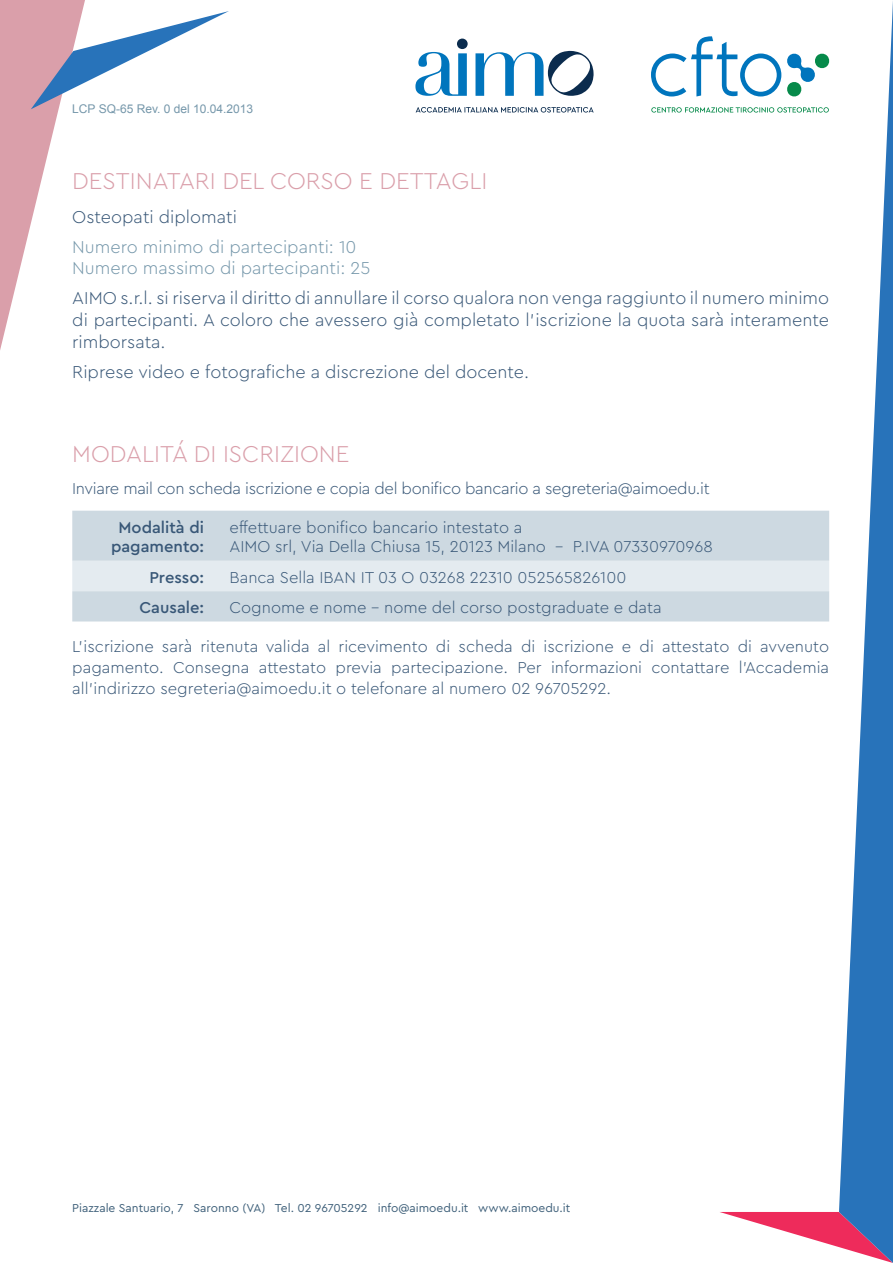
<style>
.page{position:relative;width:893px;height:1263px;background:#fff}
.page>*{position:absolute;margin:0;border:0;box-sizing:border-box;transform-origin:0 0}
.t1{font:300 24px "Cera Pro";color:#da9faa}
.t2{font:300 18px/21.6px "Cera Pro";color:#385777;text-align:justify}
.t3{font:300 18px/21.6px "Cera Pro";color:#7597aa}
.t4{font:300 16.5px/21px "Cera Pro";color:#385777;text-align:justify}
.t5{font:300 16.5px "Cera Pro";letter-spacing:-.02em;color:#385777}
.t6{font:500 16.5px/19.8px "Cera Pro";color:#385777;text-align:center}
.t7{font:12px "Cera Pro";color:#3f607a}
.t8{font:12px "Arial";color:#7597aa}
</style>
<div class="page">
<svg style="left:720px;top:1212px;width:119px;height:35px"></svg>
<svg style="left:839px;top:1px;width:54px;height:1262px"></svg>
<svg style="left:0;top:0;width:229px;height:350px"></svg>
<svg style="left:415px;top:39px;width:53px;height:57px"></svg>
<svg style="left:475px;top:51px;width:119px;height:45px"></svg>
<svg style="left:416px;top:107px;width:178px;height:6px"></svg>
<svg style="left:651px;top:36px;width:179px;height:61px"></svg>
<svg style="left:651px;top:107px;width:178px;height:6px"></svg>
<div style="left:72px;top:511px;width:757px;height:110px;background:#cdd9e1"></div>
<div style="left:72px;top:561px;width:757px;height:30px;background:#e4ebf0"></div>
<p class="t8" style="left:72px;top:100px;width:182px">LCP SQ-65 Rev. 0 del 10.04.2013</p>
<h1 class="t1" style="left:72px;top:165px;width:416px">DESTINATARI DEL CORSO E DETTAGLI</h1>
<p class="t2" style="left:72px;top:205px;width:166px">Osteopati diplomati</p>
<p class="t3" style="left:72px;top:235px;width:299px">Numero minimo di partecipanti: 10<br>Numero massimo di partecipanti: 25</p>
<p class="t2" style="left:72px;top:287px;width:758px">AIMO s.r.l. si riserva il diritto di annullare il corso qualora non venga raggiunto il numero minimo di partecipanti. A coloro che avessero già completato l’iscrizione la quota sarà interamente rimborsata.</p>
<p class="t2" style="left:72px;top:360px;width:458px">Riprese video e fotografiche a discrezione del docente.</p>
<h1 class="t1" style="left:72px;top:438px;width:279px">MODALITÁ DI ISCRIZIONE</h1>
<p class="t5" style="left:72px;top:477px;width:639px">Inviare mail con scheda iscrizione e copia del bonifico bancario a segreteria@aimoedu.it</p>
<p class="t6" style="left:111px;top:516px;width:95px">Modalità di pagamento:</p>
<p class="t4" style="left:230px;top:516px;width:485px;line-height:19.8px">effettuare bonifico bancario intestato a<br>AIMO srl, Via Della Chiusa 15, 20123 Milano - P.IVA 07330970968</p>
<p class="t6" style="left:149px;top:566px;width:56px">Presso:</p>
<p class="t4" style="left:230px;top:566px;width:398px">Banca Sella IBAN IT 03 O 03268 22310 052565826100</p>
<p class="t6" style="left:139px;top:597px;width:66px">Causale:</p>
<p class="t4" style="left:230px;top:596px;width:434px">Cognome e nome – nome del corso postgraduate e data</p>
<p class="t4" style="left:72px;top:635px;width:758px">L’iscrizione sarà ritenuta valida al ricevimento di scheda di iscrizione e di attestato di avvenuto pagamento. Consegna attestato previa partecipazione. Per informazioni contattare l’Accademia all’indirizzo segreteria@aimoedu.it o telefonare al numero 02 96705292.</p>
<p class="t7" style="left:72px;top:1200px;width:500px">Piazzale Santuario, 7 Saronno (VA) Tel. 02 96705292 info@aimoedu.it www.aimoedu.it</p>
</div>
